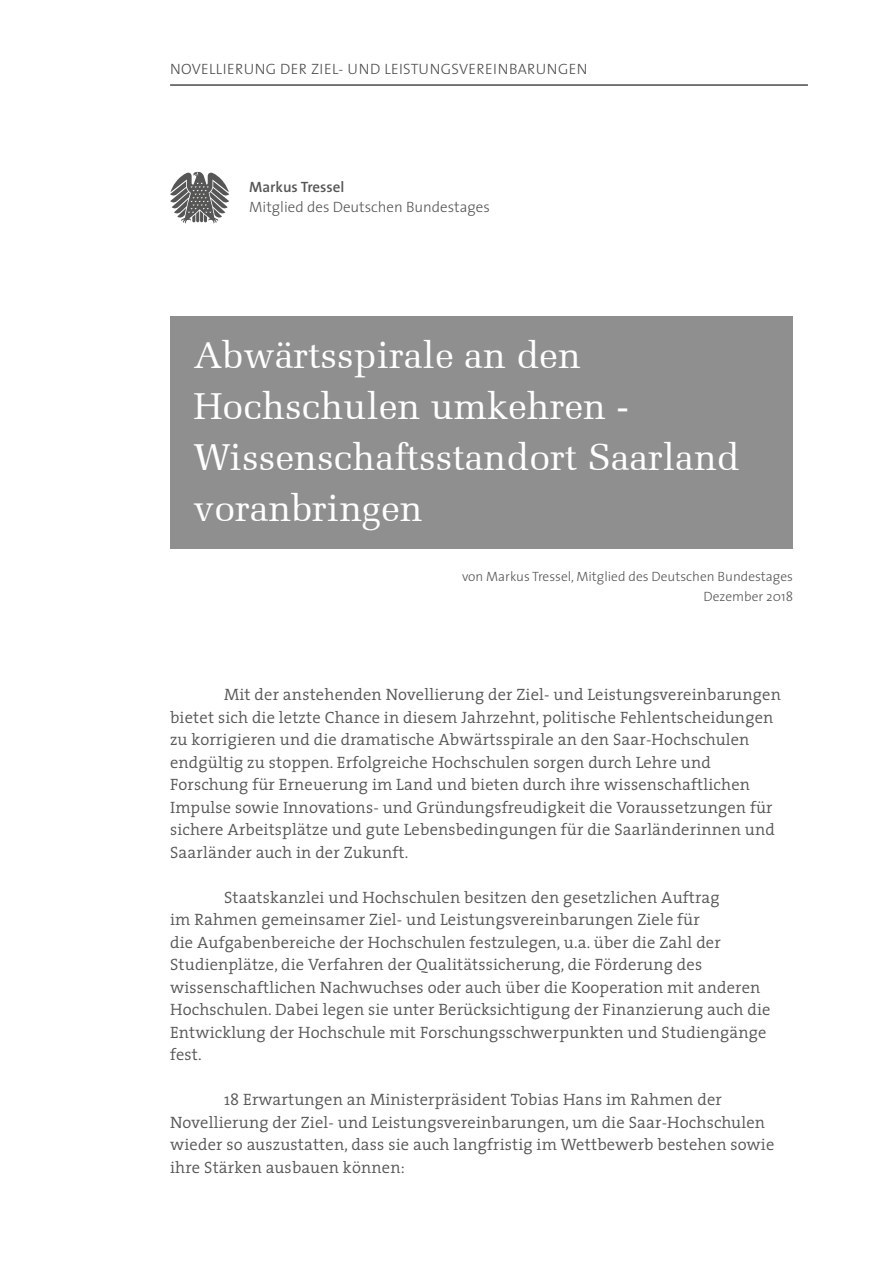
<style>
.page{position:relative;width:893px;height:1263px;background:#fff}
.page>*{position:absolute;margin:0;border:0;box-sizing:border-box;transform-origin:0 0}
.t1{font:37.5px/51px "Melior";color:#fff}
.t2{font:300 16.5px/22.5px "The Serif";letter-spacing:.01em;color:#565655}
.t3{font:300 15px "The Sans";letter-spacing:.025em;color:#4b4b4a}
.t4{font:300 15px "The Sans";color:#565655}
.t5{font:600 15px "The Sans";color:#565655}
.t6{font:300 13.5px/20.1px "The Sans";color:#565655;text-align:right}
.s1{font-family:"The Sans Light Caps";font-weight:400}
</style>
<div class="page">
<div style="left:170px;top:317px;width:623px;height:232px;background:#8f8f8f"></div>
<svg style="left:170px;top:172px;width:59px;height:51px"></svg>
<hr style="left:170px;top:84px;width:638px;height:2px;background:#4b4b4a">
<p class="t3" style="left:170px;top:56px;width:419px">NOVELLIERUNG DER ZIEL- UND LEISTUNGSVEREINBARUNGEN</p>
<p class="t5" style="left:249px;top:175px;width:97px">Markus Tressel</p>
<p class="t4" style="left:249px;top:195px;width:242px">Mitglied des Deutschen Bundestages</p>
<h1 class="t1" style="left:193px;top:330px;width:548px">Abwärtsspirale an den<br>Hochschulen umkehren -<br>Wissenschaftsstandort Saarland voranbringen</h1>
<p class="t6" style="left:462px;top:566px;width:333px">von Markus Tressel<span class="s1">,</span> Mitglied des Deutschen Bundestages<br>Dezember 2018</p>
<p class="t2" style="left:170px;top:683px;width:612px;text-indent:54px">Mit der anstehenden Novellierung der Ziel- und Leistungsvereinbarungen bietet sich die letzte Chance in diesem Jahrzehnt, politische Fehlentscheidungen zu korrigieren und die dramatische Abwärtsspirale an den Saar-Hochschulen endgültig zu stoppen. Erfolgreiche Hochschulen sorgen durch Lehre und Forschung für Erneuerung im Land und bieten durch ihre wissenschaftlichen Impulse sowie Innovations- und Gründungsfreudigkeit die Voraussetzungen für sichere Arbeitsplätze und gute Lebensbedingungen für die Saarländerinnen und Saarländer auch in der Zukunft.</p>
<p class="t2" style="left:170px;top:885px;width:602px;text-indent:54px">Staatskanzlei und Hochschulen besitzen den gesetzlichen Auftrag<br>im Rahmen gemeinsamer Ziel- und Leistungsvereinbarungen Ziele für<br>die Aufgabenbereiche der Hochschulen festzulegen, u.a. über die Zahl der Studienplätze, die Verfahren der Qualitätssicherung, die Förderung des wissenschaftlichen Nachwuchses oder auch über die Kooperation mit anderen Hochschulen. Dabei legen sie unter Berücksichtigung der Finanzierung auch die Entwicklung der Hochschule mit Forschungsschwerpunkten und Studiengänge fest.</p>
<p class="t2" style="left:170px;top:1088px;width:606px;text-indent:54px">18 Erwartungen an Ministerpräsident Tobias Hans im Rahmen der Novellierung der Ziel- und Leistungsvereinbarungen, um die Saar-Hochschulen wieder so auszustatten, dass sie auch langfristig im Wettbewerb bestehen sowie ihre Stärken ausbauen können:</p>
</div>
